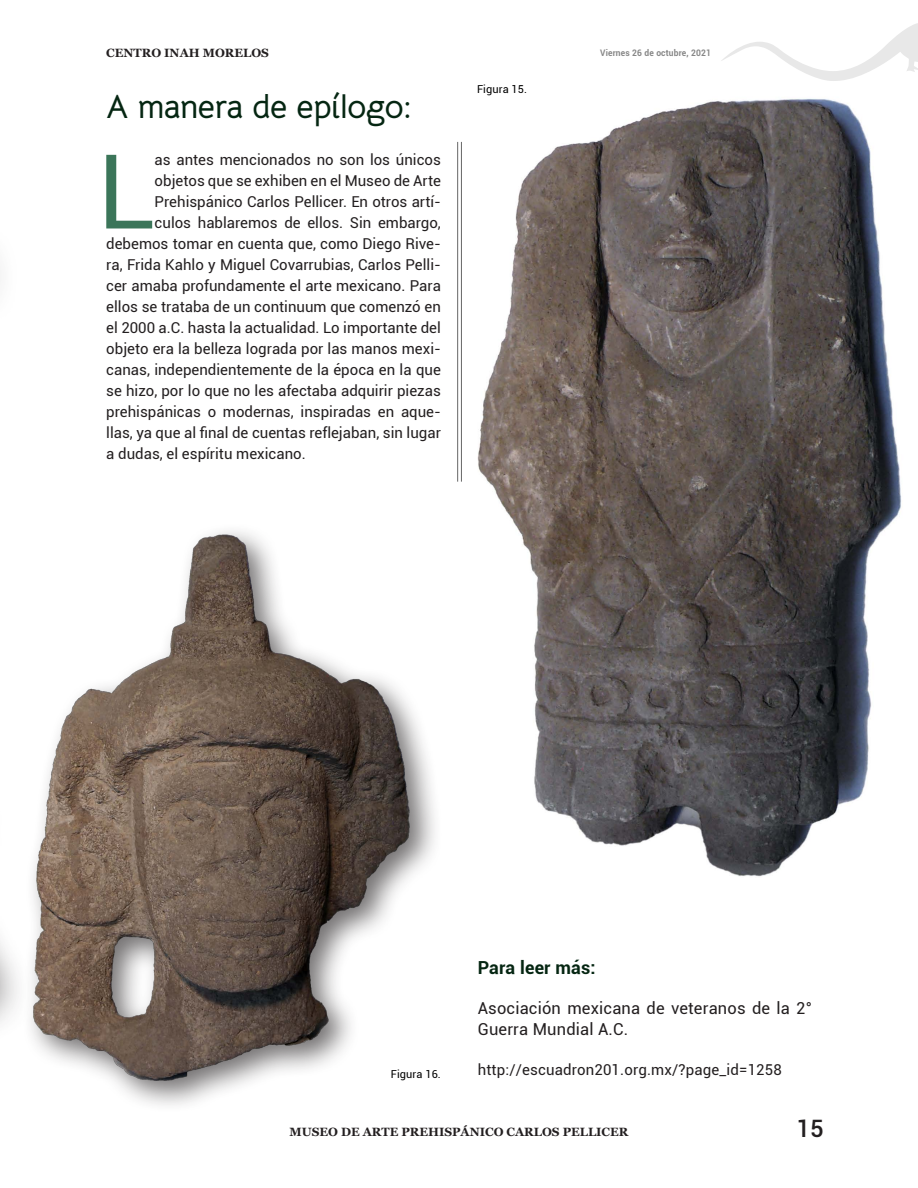
<style>
.page{position:relative;width:918px;height:1188px;background:#fff}
.page>*{position:absolute;margin:0;border:0;box-sizing:border-box;transform-origin:0 0}
.TEXTO_COMPLETO{font:103.65px "Roboto";color:#3b7559}
.TEXTO_COMPLETO-2{font:700 33px "Bellota Text";letter-spacing:-.01em;color:#052612}
.t1{font:500 24px "Roboto";color:#231f20}
.TEXTO_COMPLETO-3{font:700 18px "Roboto";letter-spacing:.01em;color:#052612}
.TEXTO_COMPLETO-4{font:16.5px/21px "Roboto";letter-spacing:.01em;color:#231f20}
.TEXTO_COMPLETO-5{font:15px "Roboto";color:#231f20}
.t2{font:700 12px "Georgia";color:#231f20}
.t3{font:10.95px "Roboto";letter-spacing:.01em;color:#000001}
.t4{font:700 9px "Roboto";letter-spacing:.02em;color:#878787;scale:.94 1}
</style>
<div class="page">
<img style="left:477px;top:98px;width:424px;height:779px">
<div style="left:22px;top:523px;width:420px;height:590px;background:#231f20;opacity:.63"></div>
<img style="left:2px;top:533px;width:439px;height:549px">
<hr style="left:461px;top:142px;width:1px;height:340px;background:#000001">
<hr style="left:457px;top:142px;width:1px;height:340px;background:#000001">
<svg style="left:721px;top:23px;width:197px;height:58px"></svg>
<p class="t2" style="left:106px;top:45px;width:164px">CENTRO INAH MORELOS</p>
<p class="t4" style="left:600px;top:47px;width:119px">Viernes 26 de octubre, 2021</p>
<p class="TEXTO_COMPLETO-2" style="left:106px;top:79px;width:307px">A manera de epílogo:</p>
<p class="TEXTO_COMPLETO" style="left:98px;top:119px;width:58px">L</p>
<p class="TEXTO_COMPLETO-5" style="left:155px;top:150px;width:288px">as antes mencionados no son los únicos</p>
<p class="TEXTO_COMPLETO-5" style="left:155px;top:171px;width:288px">objetos que se exhiben en el Museo de Arte</p>
<p class="TEXTO_COMPLETO-5" style="left:155px;top:192px;width:288px">Prehispánico Carlos Pellicer. En otros artí-</p>
<p class="TEXTO_COMPLETO-5" style="left:155px;top:213px;width:288px">culos hablaremos de ellos. Sin embargo,</p>
<p class="TEXTO_COMPLETO-5" style="left:106px;top:234px;width:336px">debemos tomar en cuenta que, como Diego Rive-</p>
<p class="TEXTO_COMPLETO-5" style="left:106px;top:255px;width:336px">ra, Frida Kahlo y Miguel Covarrubias, Carlos Pelli-</p>
<p class="TEXTO_COMPLETO-5" style="left:106px;top:276px;width:336px">cer amaba profundamente el arte mexicano. Para</p>
<p class="TEXTO_COMPLETO-5" style="left:106px;top:297px;width:336px">ellos se trataba de un continuum que comenzó en</p>
<p class="TEXTO_COMPLETO-5" style="left:106px;top:318px;width:336px">el 2000 a.C. hasta la actualidad. Lo importante del</p>
<p class="TEXTO_COMPLETO-5" style="left:106px;top:339px;width:336px">objeto era la belleza lograda por las manos mexi-</p>
<p class="TEXTO_COMPLETO-5" style="left:106px;top:360px;width:336px">canas, independientemente de la época en la que</p>
<p class="TEXTO_COMPLETO-5" style="left:106px;top:381px;width:336px">se hizo, por lo que no les afectaba adquirir piezas</p>
<p class="TEXTO_COMPLETO-5" style="left:106px;top:402px;width:336px">prehispánicas o modernas, inspiradas en aque-</p>
<p class="TEXTO_COMPLETO-5" style="left:106px;top:423px;width:336px">llas, ya que al final de cuentas reflejaban, sin lugar</p>
<p class="TEXTO_COMPLETO-5" style="left:106px;top:444px;width:201px">a dudas, el espíritu mexicano.</p>
<p class="t3" style="left:477px;top:82px;width:52px">Figura 15.</p>
<p class="t3" style="left:391px;top:1066px;width:52px">Figura 16.</p>
<p class="TEXTO_COMPLETO-3" style="left:478px;top:955px;width:119px">Para leer más:</p>
<p class="TEXTO_COMPLETO-4" style="left:478px;top:997px;width:336px">Asociación mexicana de veteranos de la 2°<br>Guerra Mundial A.C.</p>
<p class="TEXTO_COMPLETO-5" style="left:478px;top:1059px;width:306px">http://escuadron201.org.mx/?page_id=1258</p>
<p class="t2" style="left:290px;top:1124px;width:340px">MUSEO DE ARTE PREHISPÁNICO CARLOS PELLICER</p>
<h3 class="t1" style="left:796px;top:1112px;width:29px">15</h3>
</div>
